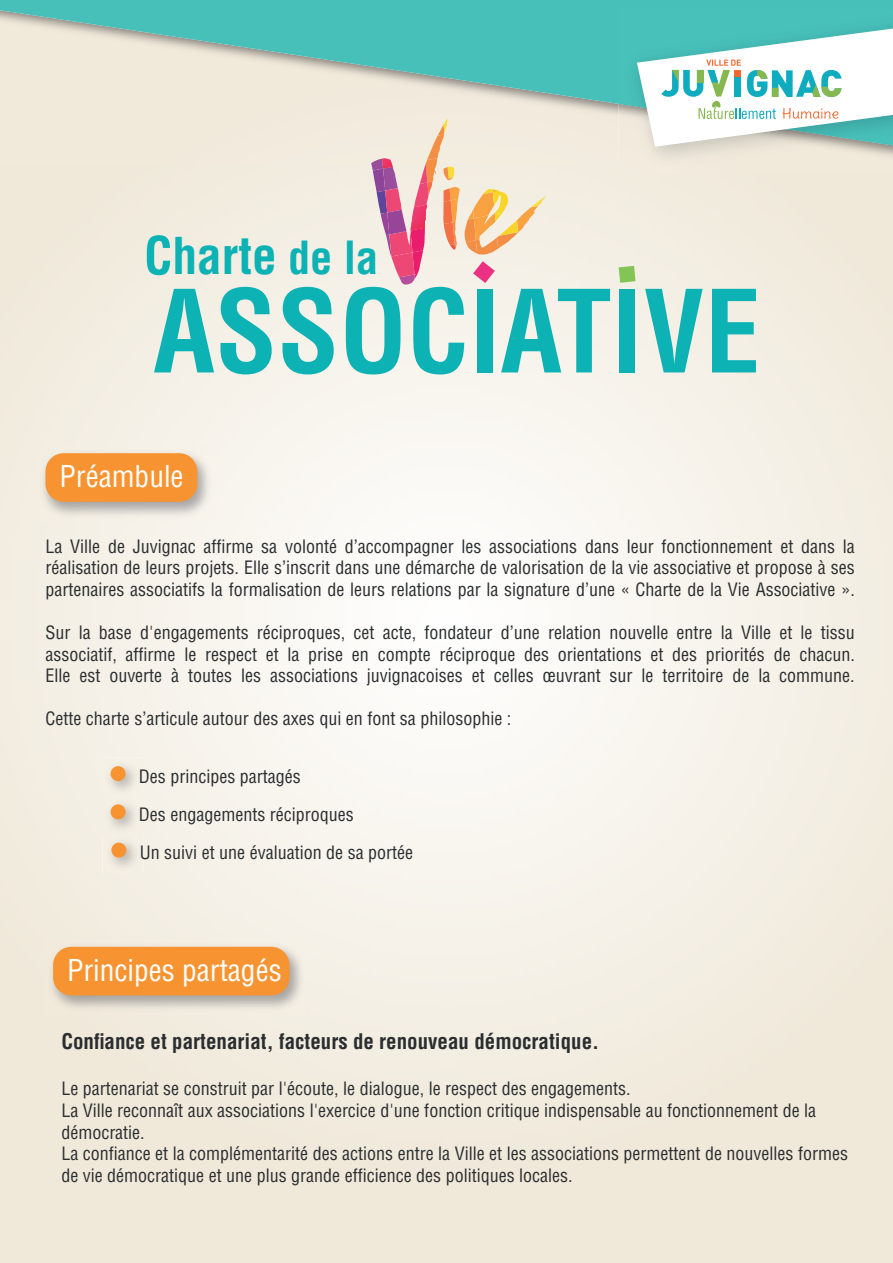
<style>
.page{position:relative;width:893px;height:1263px;background:#fff}
.page>*{position:absolute;margin:0;border:0;box-sizing:border-box;transform-origin:0 0}
.t1{font:700 condensed 111.45px "Helvetica LT Std";color:#0db2b4}
.t2{font:700 condensed 49.5px "Helvetica LT Std";color:#0db2b4}
.t3{font:condensed 29.4px "Helvetica LT Std";color:#fff}
.t4{font:700 condensed 21px "Helvetica LT Std";color:#2b2e30}
.t5{font:condensed 18px/21.6px "Helvetica LT Std";color:#2b2e30;text-align:justify}
.s1{font-size:51px}
.s2{font-size:44.55px}
</style>
<div class="page">
<img style="left:0;top:164px;width:893px;height:1099px">
<svg style="left:0;top:0;width:893px;height:147px;background:#a7d5ca"></svg>
<img style="left:618px;top:145px;width:275px;height:29px">
<img style="left:618px;top:9px;width:275px;height:136px">
<svg style="left:637px;top:27px;width:256px;height:120px"></svg>
<svg style="left:371px;top:119px;width:76px;height:166px;background:#e7b6be"></svg>
<svg style="left:493px;top:189px;width:6px;height:3px"></svg>
<svg style="left:473px;top:261px;width:22px;height:22px"></svg>
<svg style="left:619px;top:266px;width:17px;height:17px"></svg>
<img style="left:37px;top:447px;width:177px;height:74px">
<div style="left:45px;top:453px;width:152px;height:49px;background:#f79431;border-radius:18px"></div>
<img style="left:102px;top:757px;width:41px;height:39px">
<div style="left:111px;top:766px;width:15px;height:15px;background:#f79431;border-radius:50%"></div>
<img style="left:102px;top:798px;width:41px;height:39px">
<img style="left:102px;top:796px;width:41px;height:2px">
<div style="left:111px;top:804px;width:15px;height:15px;background:#f79431;border-radius:50%"></div>
<img style="left:103px;top:834px;width:41px;height:41px">
<img style="left:103px;top:834px;width:40px;height:3px">
<div style="left:111px;top:843px;width:15px;height:15px;background:#f79431;border-radius:50%"></div>
<img style="left:44px;top:940px;width:263px;height:74px">
<div style="left:53px;top:947px;width:236px;height:48px;background:#f79431;border-radius:18px"></div>
<h2 class="t2" style="left:144px;top:236px;width:236px"><span class="s1">C</span>harte <span class="s2">de la</span></h2>
<h1 class="t1" style="left:153px;top:286px;width:609px">ASSOCIATIVE</h1>
<h3 class="t3" style="left:60px;top:465px;width:126px">Préambule</h3>
<p class="t5" style="left:45px;top:537px;width:811px">La Ville de Juvignac affirme sa volonté d’accompagner les associations dans leur fonctionnement et dans la réalisation de leurs projets. Elle s’inscrit dans une démarche de valorisation de la vie associative et propose à ses partenaires associatifs la formalisation de leurs relations par la signature d’une « Charte de la Vie Associative ».</p>
<p class="t5" style="left:45px;top:623px;width:811px">Sur la base d'engagements réciproques, cet acte, fondateur d’une relation nouvelle entre la Ville et le tissu associatif, affirme le respect et la prise en compte réciproque des orientations et des priorités de chacun.<br>Elle est ouverte à toutes les associations juvignacoises et celles œuvrant sur le territoire de la commune.</p>
<p class="t5" style="left:45px;top:710px;width:467px">Cette charte s’articule autour des axes qui en font sa philosophie :</p>
<p class="t5" style="left:139px;top:758px;width:276px;line-height:38.2px;text-align:left">Des principes partagés<br>Des engagements réciproques<br>Un suivi et une évaluation de sa portée</p>
<h3 class="t3" style="left:67px;top:958px;width:216px">Principes partagés</h3>
<p class="t4" style="left:61px;top:1032px;width:539px">Confiance et partenariat, facteurs de renouveau démocratique.</p>
<p class="t5" style="left:61px;top:1080px;width:788px;text-align:left">Le partenariat se construit par l'écoute, le dialogue, le respect des engagements.<br>La Ville reconnaît aux associations l'exercice d'une fonction critique indispensable au fonctionnement de la démocratie.<br>La confiance et la complémentarité des actions entre la Ville et les associations permettent de nouvelles formes de vie démocratique et une plus grande efficience des politiques locales.</p>
</div>
